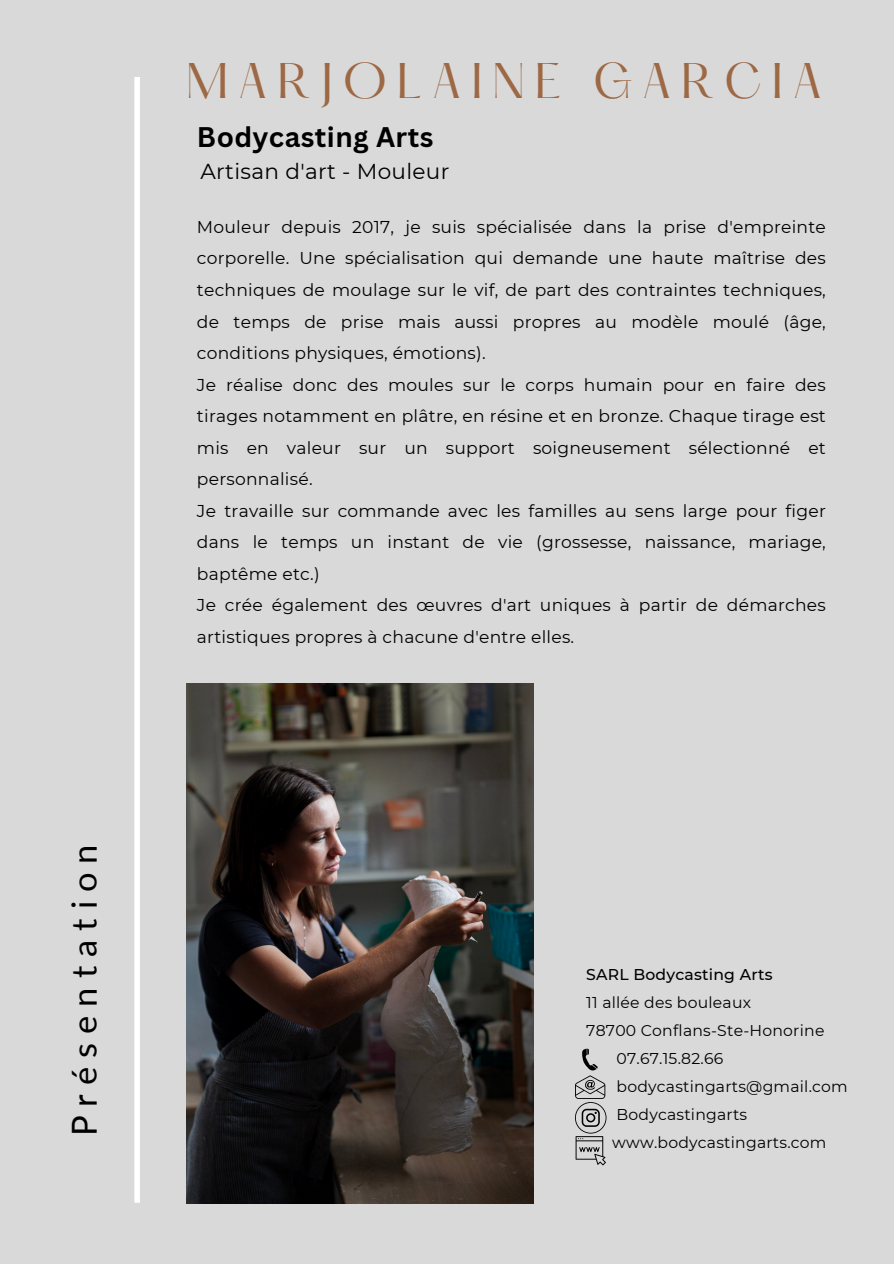
<style>
.page{position:relative;width:894px;height:1264px;background:#fff}
.page>*{position:absolute;margin:0;border:0;box-sizing:border-box;transform-origin:0 0}
.t1{font:43.8px "Hatton";letter-spacing:.225em;color:#9d6844}
.t2{font:34.5px "Lato";letter-spacing:.26em;color:#000}
.t3{font:700 27.6px "Canva Sans";letter-spacing:.015em;color:#000}
.t4{font:21.6px "Montserrat";letter-spacing:.015em;color:#000}
.t5{font:17.1px/31.5px "Montserrat";letter-spacing:.015em;color:#000;text-align:justify}
.t6{font:15.6px "Montserrat";letter-spacing:.015em;color:#000}
.t7{font:500 15.6px "Montserrat";letter-spacing:.015em;color:#000}
</style>
<div class="page">
<div style="left:0;top:0;width:893px;height:1263px;background:#d9d9d9"></div>
<img style="left:186px;top:683px;width:347px;height:520px">
<div style="left:134px;top:77px;width:6px;height:1125px;background:#fff"></div>
<svg style="left:575px;top:1048px;width:31px;height:117px"></svg>
<p class="t2" style="left:63px;top:1136px;width:293px;rotate:-90deg">Présentation</p>
<p class="t1" style="left:186px;top:60px;width:637px">MARJOLAINE GARCIA</p>
<p class="t3" style="left:197px;top:117px;width:238px">Bodycasting Arts</p>
<p class="t4" style="left:200px;top:158px;width:250px">Artisan d'art - Mouleur</p>
<p class="t5" style="left:197px;top:211px;width:630px">Mouleur depuis 2017, je suis spécialisée dans la prise d'empreinte corporelle. Une spécialisation qui demande une haute maîtrise des techniques de moulage sur le vif, de part des contraintes techniques, de temps de prise mais aussi propres au modèle moulé (âge, conditions physiques, émotions).</p>
<p class="t5" style="left:197px;top:368px;width:630px">Je réalise donc des moules sur le corps humain pour en faire des tirages notamment en plâtre, en résine et en bronze. Chaque tirage est mis en valeur sur un support soigneusement sélectionné et personnalisé.</p>
<p class="t5" style="left:197px;top:494px;width:630px">Je travaille sur commande avec les familles au sens large pour figer dans le temps un instant de vie (grossesse, naissance, mariage, baptême etc.)</p>
<p class="t5" style="left:197px;top:589px;width:630px">Je crée également des œuvres d'art uniques à partir de démarches artistiques propres à chacune d'entre elles.</p>
<h1 class="t7" style="left:586px;top:964px;width:188px">SARL Bodycasting Arts</h1>
<h3 class="t6" style="left:586px;top:992px;width:166px">11 allée des bouleaux</h3>
<h4 class="t6" style="left:586px;top:1020px;width:239px">78700 Conflans-Ste-Honorine</h4>
<p class="t6" style="left:616px;top:1048px;width:108px">07.67.15.82.66</p>
<p class="t6" style="left:616px;top:1076px;width:233px">bodycastingarts@gmail.com</p>
<p class="t6" style="left:616px;top:1105px;width:132px">Bodycastingarts</p>
<p class="t6" style="left:612px;top:1133px;width:216px">www.bodycastingarts.com</p>
</div>
